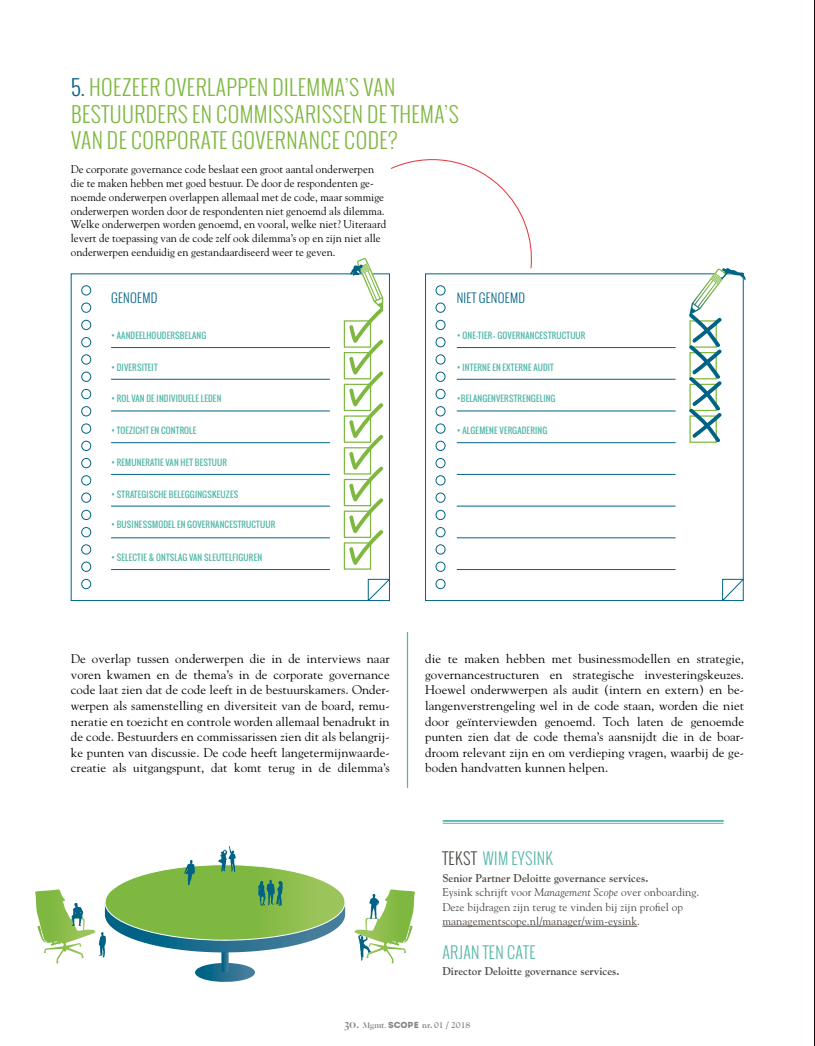
<style>
.page{position:relative;width:815px;height:1046px;background:#fff}
.page>*{position:absolute;margin:0;border:0;box-sizing:border-box;transform-origin:0 0}
.t1{font:300 21.25px/26.2px "Oswald";letter-spacing:.02em;color:#7fb841}
.t2{font:300 16.25px "Oswald";letter-spacing:.02em;color:#53b7a7}
.t3{font:12.5px/15.6px "Goudy";letter-spacing:.005em;color:#000;text-align:justify}
.t4{font:300 12.5px "Oswald";letter-spacing:.02em;color:#006386}
.t5{font:11.25px/13.8px "Goudy";letter-spacing:.005em;color:#000}
.t6{font:11.25px/14.4px "Goudy";letter-spacing:.005em;color:#4b4744}
.t7{font:700 11.25px "Goudy";letter-spacing:.005em;color:#4b4744}
.t8{font:700 8.75px "Goudy";color:#818587}
.t9{font:8.5px "Oswald";letter-spacing:.02em;color:#53b7a7}
.s1{color:#006386}
.s2{color:#4b4744}
.s3{font-weight:700}
.s4{font-style:italic}
.s5{font-family:"Dala Floda Roman No.2";font-weight:400;font-size:13.75px}
.s6{font-family:"Dala Floda Roman No.2";font-weight:400}
.s7{font-family:"Intro";font-weight:400}
</style>
<div class="page">
<img style="left:814px;top:1px;width:1px;height:1043px">
<svg style="left:391px;top:159px;width:141px;height:109px"></svg>
<hr style="left:407px;top:632px;width:1px;height:155px;background:#53b7a7">
<svg style="left:355px;top:889px;width:51px;height:74px"></svg>
<svg style="left:35px;top:846px;width:311px;height:136px"></svg>
<svg style="left:71px;top:273px;width:319px;height:328px"></svg>
<svg style="left:368px;top:578px;width:22px;height:24px"></svg>
<svg style="left:425px;top:273px;width:319px;height:328px"></svg>
<svg style="left:722px;top:578px;width:22px;height:24px"></svg>
<div style="left:344px;top:320px;width:27px;height:27px;background:#fff;border:1px solid #7fb841"></div>
<div style="left:344px;top:352px;width:27px;height:27px;background:#fff;border:1px solid #7fb841"></div>
<div style="left:344px;top:415px;width:27px;height:28px;background:#fff;border:1px solid #7fb841"></div>
<div style="left:344px;top:383px;width:27px;height:28px;background:#fff;border:1px solid #7fb841"></div>
<div style="left:344px;top:479px;width:27px;height:27px;background:#fff;border:1px solid #7fb841"></div>
<div style="left:344px;top:447px;width:27px;height:27px;background:#fff;border:1px solid #7fb841"></div>
<div style="left:344px;top:510px;width:27px;height:28px;background:#fff;border:1px solid #7fb841"></div>
<div style="left:344px;top:542px;width:27px;height:27px;background:#fff;border:1px solid #7fb841"></div>
<svg style="left:349px;top:258px;width:35px;height:307px"></svg>
<svg style="left:688px;top:268px;width:58px;height:175px"></svg>
<hr style="left:111px;top:347px;width:219px;height:1px;background:#006386">
<hr style="left:111px;top:379px;width:219px;height:1px;background:#006386">
<hr style="left:111px;top:410px;width:219px;height:1px;background:#006386">
<hr style="left:111px;top:442px;width:219px;height:1px;background:#006386">
<hr style="left:111px;top:474px;width:219px;height:1px;background:#006386">
<hr style="left:111px;top:506px;width:219px;height:1px;background:#006386">
<hr style="left:111px;top:537px;width:219px;height:1px;background:#006386">
<hr style="left:111px;top:569px;width:219px;height:1px;background:#006386">
<hr style="left:457px;top:347px;width:219px;height:1px;background:#006386">
<hr style="left:457px;top:379px;width:219px;height:1px;background:#006386">
<hr style="left:457px;top:410px;width:219px;height:1px;background:#006386">
<hr style="left:457px;top:442px;width:219px;height:1px;background:#006386">
<hr style="left:457px;top:474px;width:219px;height:1px;background:#006386">
<hr style="left:457px;top:506px;width:219px;height:1px;background:#006386">
<hr style="left:457px;top:537px;width:219px;height:1px;background:#006386">
<hr style="left:457px;top:569px;width:219px;height:1px;background:#006386">
<hr style="left:442px;top:925px;width:195px;height:1px;background:#4b4744">
<hr style="left:443px;top:819px;width:281px;height:2px;background:#53b7a7">
<hr style="left:443px;top:822px;width:281px;height:1px;background:#53b7a7">
<h1 class="t1" style="left:71px;top:74px;width:389px"><span class="s1">5.</span> HOEZEER OVERLAPPEN DILEMMA’S VAN<br>BESTUURDERS EN COMMISSARISSEN DE THEMA’S<br>VAN DE CORPORATE GOVERNANCE CODE?</h1>
<p class="t5" style="left:71px;top:162px;width:317px">De corporate governance code beslaat een groot aantal onderwerpen die te maken hebben met goed bestuur. De door de respondenten ge&shy;noemde onderwerpen overlappen allemaal met de code, maar sommige onderwerpen worden door de respondenten niet genoemd als dilemma.<br>Welke onderwerpen worden genoemd, en vooral, welke niet? Uiteraard levert de toepassing van de code zelf ook dilemma’s op en zijn niet alle onderwerpen eenduidig en gestandaardiseerd weer te geven.</p>
<p class="t4" style="left:111px;top:289px;width:48px">GENOEMD</p>
<p class="t4" style="left:457px;top:289px;width:70px">NIET GENOEMD</p>
<p class="t9" style="left:111px;top:329px;width:97px">• AANDEELHOUDERSBELANG</p>
<p class="t9" style="left:457px;top:329px;width:130px">• ONE-TIER¬ GOVERNANCESTRUCTUUR</p>
<p class="t9" style="left:111px;top:360px;width:48px">• DIVERSITEIT</p>
<p class="t9" style="left:457px;top:360px;width:99px">• INTERNE EN EXTERNE AUDIT</p>
<p class="t9" style="left:111px;top:392px;width:112px">• ROL VAN DE INDIVIDUELE LEDEN</p>
<p class="t9" style="left:457px;top:392px;width:100px">•BELANGENVERSTRENGELING</p>
<p class="t9" style="left:111px;top:424px;width:87px">• TOEZICHT EN CONTROLE</p>
<p class="t9" style="left:457px;top:424px;width:92px">• ALGEMENE VERGADERING</p>
<p class="t9" style="left:111px;top:455px;width:118px">• REMUNERATIE VAN HET BESTUUR</p>
<p class="t9" style="left:111px;top:487px;width:129px">• STRATEGISCHE BELEGGINGSKEUZES</p>
<p class="t9" style="left:111px;top:518px;width:166px">• BUSINESSMODEL EN GOVERNANCESTRUCTUUR</p>
<p class="t9" style="left:111px;top:551px;width:153px">• SELECTIE &amp; ONTSLAG VAN SLEUTELFIGUREN</p>
<p class="t3" style="left:71px;top:650px;width:320px">De overlap tussen onderwerpen die in de interviews naar voren kwamen en de thema’s in de corporate governance code laat zien dat de code leeft in de bestuurskamers. Onder&shy;werpen als samenstelling en diversiteit van de board, remu&shy;neratie en toezicht en controle worden allemaal benadrukt in de code. Bestuurders en commissarissen zien dit als belangrij&shy;ke punten van discussie. De code heeft langetermijnwaarde&shy;creatie als uitgangspunt, dat komt terug in de dilemma’s</p>
<p class="t3" style="left:425px;top:650px;width:320px">die te maken hebben met businessmodellen en strategie, governancestructuren en strategische investeringskeuzes.<br>Hoewel onderwwerpen als audit (intern en extern) en be&shy;langenverstrengeling wel in de code staan, worden die niet door geïnterviewden genoemd. Toch laten de genoemde punten zien dat de code thema’s aansnijdt die in de boar&shy;droom relevant zijn en om verdieping vragen, waarbij de ge&shy;boden handvatten kunnen helpen.</p>
<h2 class="t2" style="left:442px;top:847px;width:112px"><span class="s2">TEKST</span> WIM EYSINK</h2>
<p class="t6" style="left:442px;top:870px;width:259px"><span class="s3">Senior Partner Deloitte governance services.<br></span>Eysink schrijft voor <span class="s4">Management Scope</span> over onboarding.<br>Deze bijdragen zijn terug te vinden bij zijn profiel op managementscope.nl/manager/wim-eysink.</p>
<h2 class="t2" style="left:442px;top:940px;width:95px">ARJAN TEN CATE</h2>
<p class="t7" style="left:442px;top:964px;width:179px">Director Deloitte governance services.</p>
<p class="t8" style="left:344px;top:1019px;width:127px"><span class="s5">30.</span> <span class="s6">Mgmt.</span> <span class="s7">SCOPE</span> nr. 01 / 2018</p>
</div>
